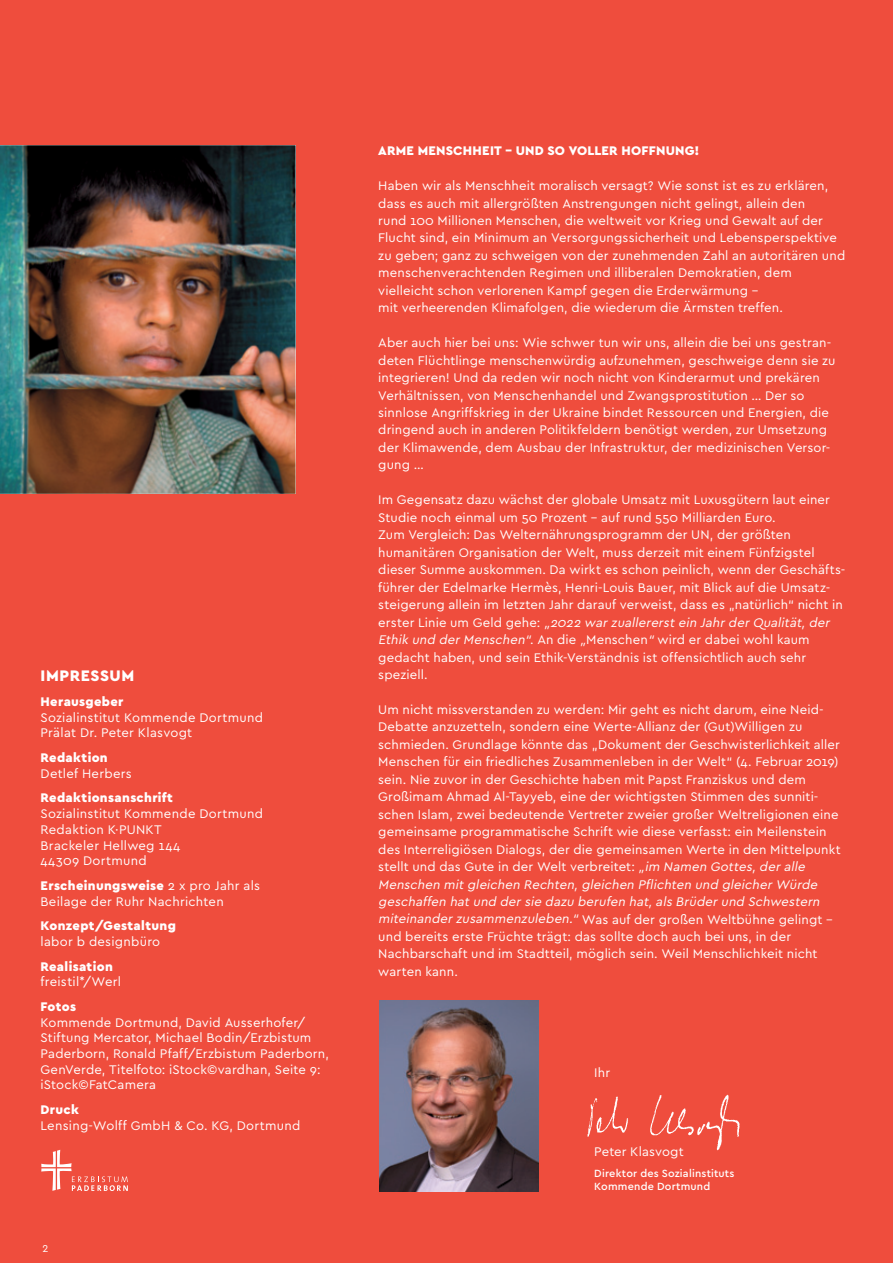
<style>
.page{position:relative;width:893px;height:1263px;background:#ef4d3d}
.page>*{position:absolute;margin:0;border:0;box-sizing:border-box;transform-origin:0 0}
.t1{font:900 16.05px "Cera PRO";letter-spacing:.035em;color:#fff}
.t2{font:13.05px/17.4px "Cera PRO";letter-spacing:.01em;color:#fff}
.t3{font:900 13.05px "Cera PRO";letter-spacing:.02em;color:#fff}
.t4{font:500 10.95px/13px "Cera PRO";letter-spacing:.02em;color:#fff}
.t5{font:10.5px "Cera PRO";color:#fff}
.s1{font-weight:900}
.s2{font-style:italic}
</style>
<div class="page">
<img style="left:379px;top:1000px;width:159px;height:191px">
<img style="left:587px;top:1094px;width:153px;height:57px">
<svg style="left:41px;top:1150px;width:87px;height:41px"></svg>
<img style="left:0;top:145px;width:296px;height:349px">
<p class="t1" style="left:41px;top:665px;width:95px">Impressum</p>
<p class="t3" style="left:41px;top:693px;width:85px">Herausgeber</p>
<p class="t2" style="left:41px;top:709px;width:224px;line-height:15.8px">Sozialinstitut Kommende Dortmund<br>Prälat Dr. Peter Klasvogt</p>
<p class="t3" style="left:41px;top:749px;width:69px">Redaktion</p>
<p class="t2" style="left:41px;top:764px;width:93px">Detlef Herbers</p>
<p class="t3" style="left:41px;top:789px;width:134px">Redaktionsanschrift</p>
<p class="t2" style="left:41px;top:805px;width:224px;line-height:15.8px">Sozialinstitut Kommende Dortmund<br>Redaktion K·PUNKT<br>Brackeler Hellweg 144<br>44309 Dortmund</p>
<p class="t2" style="left:41px;top:877px;width:221px;line-height:15.8px"><span class="s1">Erscheinungsweise</span> 2 x pro Jahr als<br>Beilage der Ruhr Nachrichten</p>
<p class="t3" style="left:41px;top:917px;width:137px">Konzept/Gestaltung</p>
<p class="t2" style="left:41px;top:932px;width:121px">labor b designbüro</p>
<p class="t3" style="left:41px;top:957px;width:74px">Realisation</p>
<p class="t2" style="left:41px;top:973px;width:82px">freistil*/Werl</p>
<p class="t3" style="left:41px;top:998px;width:37px">Fotos</p>
<p class="t2" style="left:41px;top:1014px;width:290px;line-height:15.8px">Kommende Dortmund, David Ausserhofer/ Stiftung Mercator, Michael Bodin/Erzbistum Paderborn, Ronald Pfaff/Erzbistum Paderborn, GenVerde, Titelfoto: iStock©vardhan, Seite 9: iStock©FatCamera</p>
<p class="t3" style="left:41px;top:1101px;width:40px">Druck</p>
<p class="t2" style="left:41px;top:1116px;width:261px">Lensing-Wolff GmbH &amp; Co. KG, Dortmund</p>
<p class="t5" style="left:43px;top:1242px;width:7px">2</p>
<p class="t3" style="left:378px;top:142px;width:323px">Arme Menschheit – und so voller Hoffnung!</p>
<p class="t2" style="left:378px;top:176px;width:468px">Haben wir als Menschheit moralisch versagt? Wie sonst ist es zu erklären, dass es auch mit allergrößten Anstrengungen nicht gelingt, allein den<br>rund 100 Millionen Menschen, die weltweit vor Krieg und Gewalt auf der Flucht sind, ein Minimum an Versorgungssicherheit und Lebensperspektive zu geben; ganz zu schweigen von der zunehmenden Zahl an autoritären und menschenverachtenden Regimen und illiberalen Demokratien, dem vielleicht schon verlorenen Kampf gegen die Erderwärmung –<br>mit verheerenden Klimafolgen, die wiederum die Ärmsten treffen.</p>
<p class="t2" style="left:378px;top:334px;width:459px">Aber auch hier bei uns: Wie schwer tun wir uns, allein die bei uns gestran&shy;deten Flüchtlinge menschenwürdig aufzunehmen, geschweige denn sie zu integrieren! Und da reden wir noch nicht von Kinderarmut und prekären Verhältnissen, von Menschenhandel und Zwangsprostitution … Der so sinnlose Angriffskrieg in der Ukraine bindet Ressourcen und Energien, die dringend auch in anderen Politikfeldern benötigt werden, zur Umsetzung der Klimawende, dem Ausbau der Infrastruktur, der medizinischen Versor&shy;gung …</p>
<p class="t2" style="left:378px;top:491px;width:469px">Im Gegensatz dazu wächst der globale Umsatz mit Luxusgütern laut einer Studie noch einmal um 50 Prozent – auf rund 550 Milliarden Euro.<br>Zum Vergleich: Das Welternährungsprogramm der UN, der größten humanitären Organisation der Welt, muss derzeit mit einem Fünfzigstel dieser Summe auskommen. Da wirkt es schon peinlich, wenn der Geschäfts&shy;führer der Edelmarke Hermès, Henri-Louis Bauer, mit Blick auf die Umsatz&shy;steigerung allein im letzten Jahr darauf verweist, dass es „natürlich“ nicht in e rs te r L i n i e u m G e l d g e h e : <span class="s2">„2022 war zuallererst ein Jahr der Qualität, der Ethik und der Menschen“</span>. An die <span class="s2">„</span>Menschen<span class="s2">“</span> wird er dabei wohl kaum gedacht haben, und sein Ethik-Verständnis ist offensichtlich auch sehr speziell.</p>
<p class="t2" style="left:378px;top:700px;width:464px">Um nicht missverstanden zu werden: Mir geht es nicht darum, eine Neid-Debatte anzuzetteln, sondern eine Werte-Allianz der (Gut)Willigen zu schmieden. Grundlage könnte das „Dokument der Geschwisterlichkeit aller Menschen für ein friedliches Zusammenleben in der Welt“ (4. Februar 2019) sein. Nie zuvor in der Geschichte haben mit Papst Franziskus und dem Großimam Ahmad Al-Tayyeb, eine der wichtigsten Stimmen des sunniti&shy;schen Islam, zwei bedeutende Vertreter zweier großer Weltreligionen eine gemeinsame programmatische Schrift wie diese verfasst: ein Meilenstein des Interreligiösen Dialogs, der die gemeinsamen Werte in den Mittelpunkt stellt und das Gute in der Welt verbreitet: <span class="s2">„im Namen Gottes, der alle Menschen mit gleichen Rechten, gleichen Pflichten und gleicher Würde geschaffen hat und der sie dazu berufen hat, als Brüder und Schwestern miteinander zusammenzuleben.“</span> Wa s a u f d e r g ro ße n We l t b ü h n e g e l i n g t – und bereits erste Früchte trägt: das sollte doch auch bei uns, in der Nachbarschaft und im Stadtteil, möglich sein. Weil Menschlichkeit nicht warten kann.</p>
<p class="t2" style="left:594px;top:1064px;width:17px">Ihr</p>
<p class="t2" style="left:594px;top:1143px;width:91px">Peter Klasvogt</p>
<p class="t4" style="left:594px;top:1166px;width:142px">Direktor des Sozialinstituts<br>Kommende Dortmund</p>
</div>
